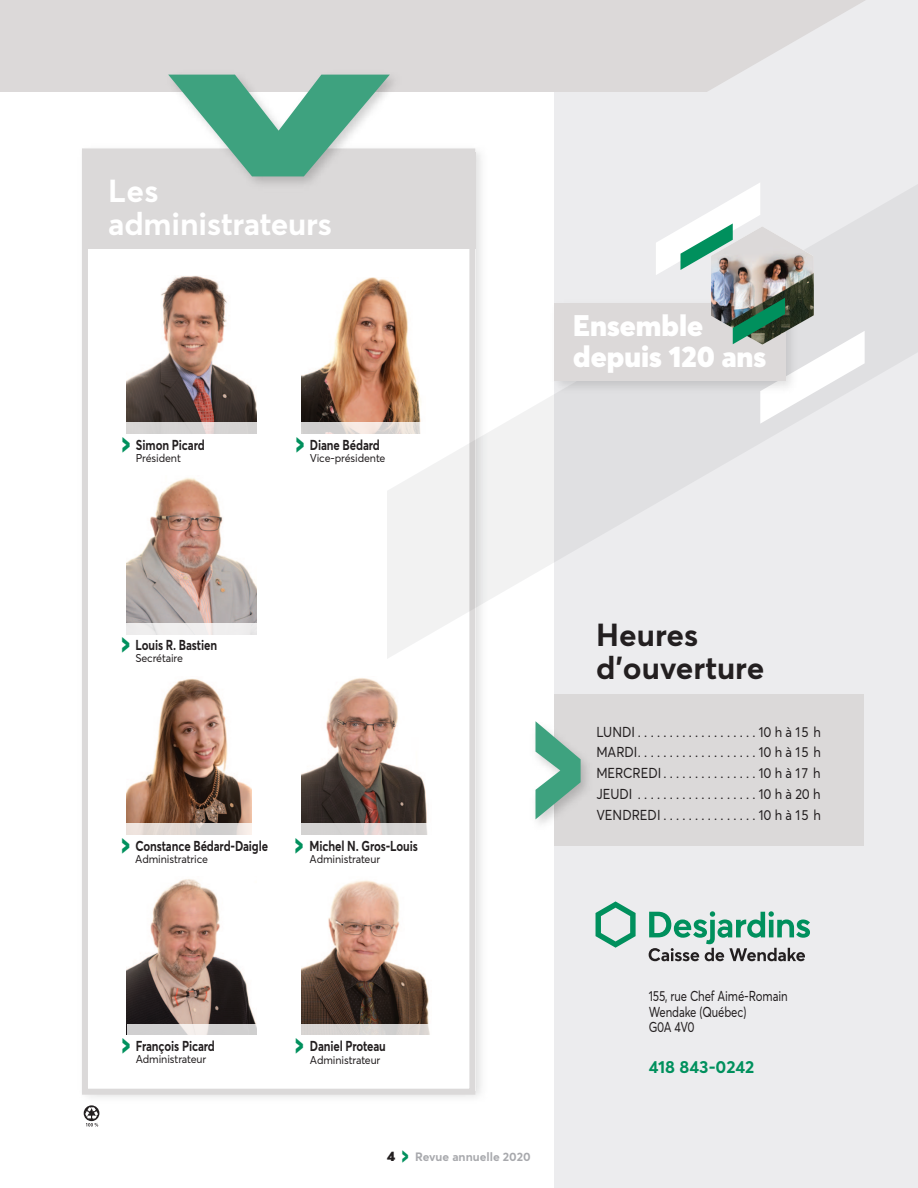
<style>
.page{position:relative;width:918px;height:1188px;background:#fff}
.page>*{position:absolute;margin:0;border:0;box-sizing:border-box;transform-origin:0 0}
.t1{font:700 31.5px/33px "Averta";letter-spacing:-.005em;color:#fff}
.t2{font:700 31.5px/33px "Averta";color:#231f20}
.t3{font:900 29.4px "Averta";color:#fff}
.t4{font:700 17.25px "Averta";letter-spacing:-.005em;color:#00905d}
.t5{font:14.25px "Averta";letter-spacing:-.01em;color:#231f20;scale:.9 1}
.t6{font:700 14.25px "Averta";letter-spacing:-.01em;color:#231f20;scale:.8 1}
.t7{font:14.25px/15.3px "Averta";letter-spacing:-.01em;color:#231f20;scale:.8 1}
.t8{font:700 12px "Averta";color:#a8a9ad}
.t9{font:11.25px "Averta";letter-spacing:-.01em;color:#231f20;scale:.95 1}
.s1{font-weight:900;font-size:30px;color:#00905d}
.s2{font-weight:900;font-size:13.5px;color:#231f20}
.s3{font-weight:900;font-size:24px;color:#00905d}
</style>
<div class="page">
<div style="left:82px;top:148px;width:393px;height:947px;border:6px solid #dbd9d9"></div>
<div style="left:82px;top:153px;width:393px;height:96px;background:#dbd9d9"></div>
<img style="left:127px;top:275px;width:129px;height:148px">
<img style="left:127px;top:478px;width:129px;height:145px">
<img style="left:127px;top:678px;width:124px;height:145px">
<img style="left:301px;top:678px;width:126px;height:145px">
<img style="left:301px;top:880px;width:128px;height:144px">
<img style="left:127px;top:879px;width:129px;height:145px">
<img style="left:301px;top:278px;width:86px;height:145px">
<div style="left:127px;top:423px;width:304px;height:32px;background:#fff;opacity:.8"></div>
<div style="left:127px;top:623px;width:293px;height:32px;background:#fff;opacity:.8"></div>
<div style="left:127px;top:823px;width:304px;height:33px;background:#fff;opacity:.8"></div>
<div style="left:127px;top:1024px;width:310px;height:21px;background:#fff;opacity:.8"></div>
<div style="left:555px;top:0;width:363px;height:1188px;background:#ececee"></div>
<svg style="left:596px;top:901px;width:40px;height:47px"></svg>
<svg style="left:649px;top:911px;width:161px;height:50px"></svg>
<div style="left:555px;top:694px;width:309px;height:152px;background:#dbd9d9"></div>
<svg style="left:532px;top:721px;width:49px;height:98px"></svg>
<svg style="left:84px;top:1105px;width:15px;height:16px"></svg>
<svg style="left:85px;top:1106px;width:13px;height:21px"></svg>
<svg style="left:387px;top:179px;width:531px;height:480px"></svg>
<img style="left:546px;top:295px;width:110px;height:103px">
<div style="left:555px;top:304px;width:101px;height:77px;background:#dcd9d9"></div>
<svg style="left:656px;top:182px;width:209px;height:242px"></svg>
<img style="left:160px;top:66px;width:247px;height:128px">
<svg style="left:168px;top:75px;width:222px;height:101px"></svg>
<p class="t1" style="left:108px;top:177px;width:225px">Les administrateurs</p>
<p class="t6" style="left:122px;top:439px;width:105px"><span class="s1">&gt;</span> Simon Picard</p>
<p class="t9" style="left:136px;top:454px;width:49px">Président</p>
<p class="t6" style="left:296px;top:439px;width:107px"><span class="s1">&gt;</span> Diane Bédard</p>
<p class="t9" style="left:310px;top:454px;width:81px">Vice-présidente</p>
<p class="t3" style="left:573px;top:309px;width:132px">Ensemble</p>
<p class="t3" style="left:573px;top:340px;width:195px">depuis 120 ans</p>
<p class="t6" style="left:122px;top:640px;width:121px"><span class="s1">&gt;</span> Louis R. Bastien</p>
<p class="t9" style="left:135px;top:654px;width:52px">Secrétaire</p>
<p class="t6" style="left:121px;top:840px;width:185px"><span class="s1">&gt;</span> Constance Bédard-Daigle</p>
<p class="t9" style="left:135px;top:854px;width:78px">Administratrice</p>
<p class="t6" style="left:295px;top:840px;width:155px"><span class="s1">&gt;</span> Michel N. Gros-Louis</p>
<p class="t9" style="left:310px;top:855px;width:76px">Administrateur</p>
<p class="t6" style="left:122px;top:1040px;width:118px"><span class="s1">&gt;</span> François Picard</p>
<p class="t9" style="left:136px;top:1055px;width:76px">Administrateur</p>
<p class="t6" style="left:295px;top:1040px;width:115px"><span class="s1">&gt;</span> Daniel Proteau</p>
<p class="t9" style="left:310px;top:1055px;width:76px">Administrateur</p>
<p class="t8" style="left:387px;top:1152px;width:145px"><span class="s2">4</span> <span class="s3">&gt;</span> Revue annuelle 2020</p>
<p class="t2" style="left:596px;top:621px;width:170px">Heures d’ouverture</p>
<p class="t5" style="left:596px;top:726px;width:251px">LUNDI . . . . . . . . . . . . . . . . . . . 10 h à 15 h</p>
<p class="t5" style="left:596px;top:747px;width:251px">MARDI. . . . . . . . . . . . . . . . . . . 10 h à 15 h</p>
<p class="t5" style="left:596px;top:768px;width:251px">MERCREDI . . . . . . . . . . . . . . . 10 h à 17 h</p>
<p class="t5" style="left:596px;top:788px;width:251px">JEUDI . . . . . . . . . . . . . . . . . . . 10 h à 20 h</p>
<p class="t5" style="left:596px;top:809px;width:251px">VENDREDI . . . . . . . . . . . . . . . 10 h à 15 h</p>
<p class="t7" style="left:649px;top:990px;width:175px">155, rue Chef Aimé-Romain</p>
<p class="t7" style="left:649px;top:1005px;width:124px">Wendake (Québec)<br>G0A 4V0</p>
<p class="t4" style="left:649px;top:1061px;width:107px">418 843-0242</p>
</div>
